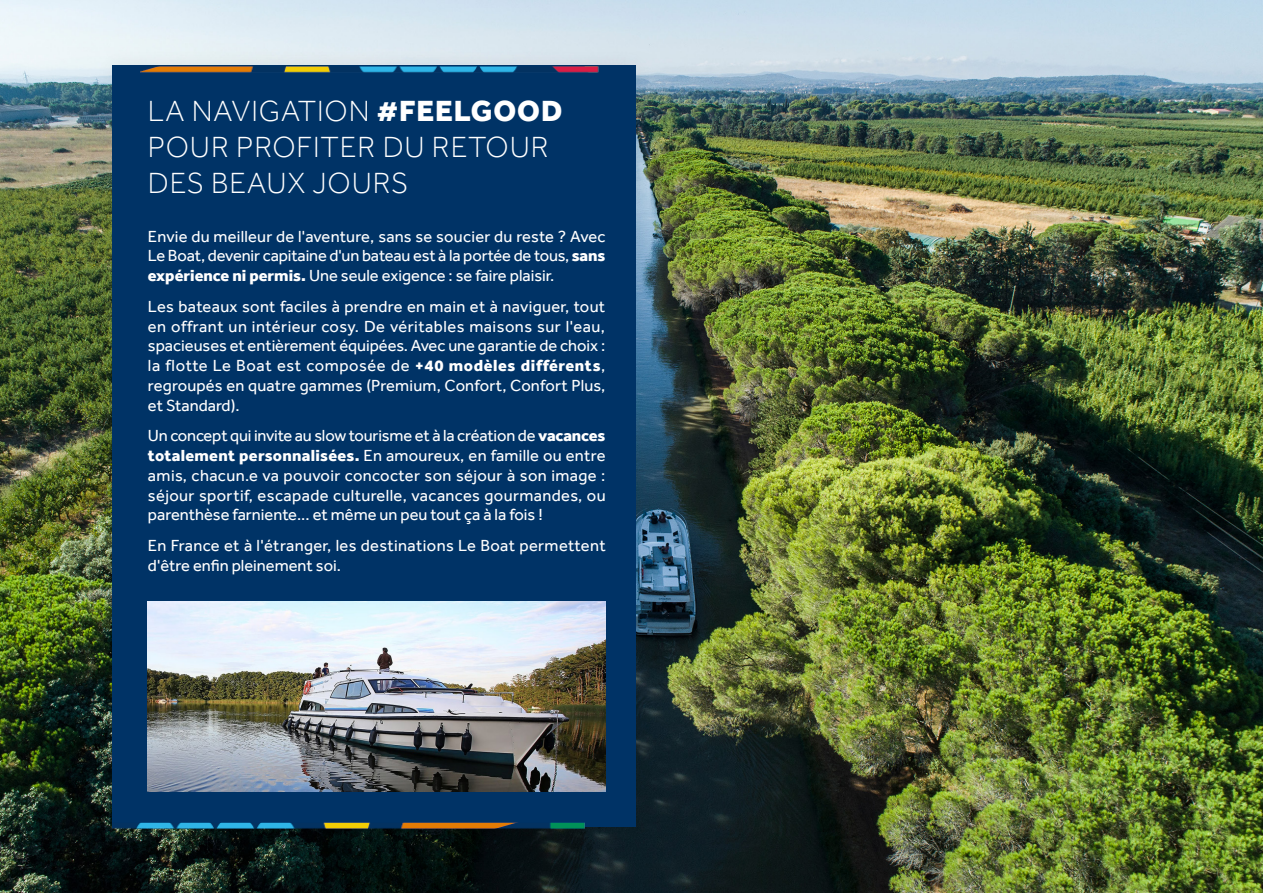
<style>
.page{position:relative;width:1263px;height:893px;background:#fff}
.page>*{position:absolute;margin:0;border:0;box-sizing:border-box;transform-origin:0 0}
.t1{font:300 30px/36px "Effra";letter-spacing:.03em;color:#fff}
.Paragraphe{font:16.5px/19.8px "Effra";color:#fff;text-align:justify}
.Paragraphe-2{font:16.5px/19.8px "Effra";letter-spacing:.02em;color:#fff}
.s1{font-weight:800}
</style>
<div class="page">
<img style="left:0;top:0;width:1263px;height:893px">
<div style="left:94px;top:47px;width:561px;height:799px;background:#231f20;opacity:.07"></div>
<div style="left:113px;top:66px;width:523px;height:761px;background:#036"></div>
<img style="left:148px;top:601px;width:458px;height:191px">
<img style="left:140px;top:66px;width:459px;height:7px">
<img style="left:113px;top:764px;width:491px;height:64px">
<h1 class="t1" style="left:148px;top:93px;width:416px">LA NAVIGATION <span class="s1">#FEELGOOD<br></span>POUR PROFITER DU RETOUR<br>DES BEAUX JOURS</h1>
<p class="Paragraphe" style="left:148px;top:226px;width:459px">Envie du meilleur de l'aventure, sans se soucier du reste ? Avec Le Boat, devenir capitaine d'un bateau est à la portée de tous, <span class="s1">sans expérience ni permis.</span> Une seule exigence : se faire plaisir.</p>
<p class="Paragraphe" style="left:148px;top:296px;width:459px">Les bateaux sont faciles à prendre en main et à naviguer, tout en offrant un intérieur cosy. De véritables maisons sur l'eau, spacieuses et entièrement équipées. Avec une garantie de choix : la flotte Le Boat est composée de <span class="s1">+40 modèles différents</span>, regroupés en quatre gammes (Premium, Confort, Confort Plus, et Standard).</p>
<p class="Paragraphe" style="left:148px;top:426px;width:459px">Un concept qui invite au slow tourisme et à la création de <span class="s1">vacances totalement personnalisées.</span> En amoureux, en famille ou entre amis, chacun.e va pouvoir concocter son séjour à son image : séjour sportif, escapade culturelle, vacances gourmandes, ou parenthèse farniente... et même un peu tout ça à la fois !</p>
<p class="Paragraphe-2" style="left:148px;top:535px;width:459px">En France et à l'étranger, les destinations Le Boat permettent d'être enfin pleinement soi.</p>
</div>
